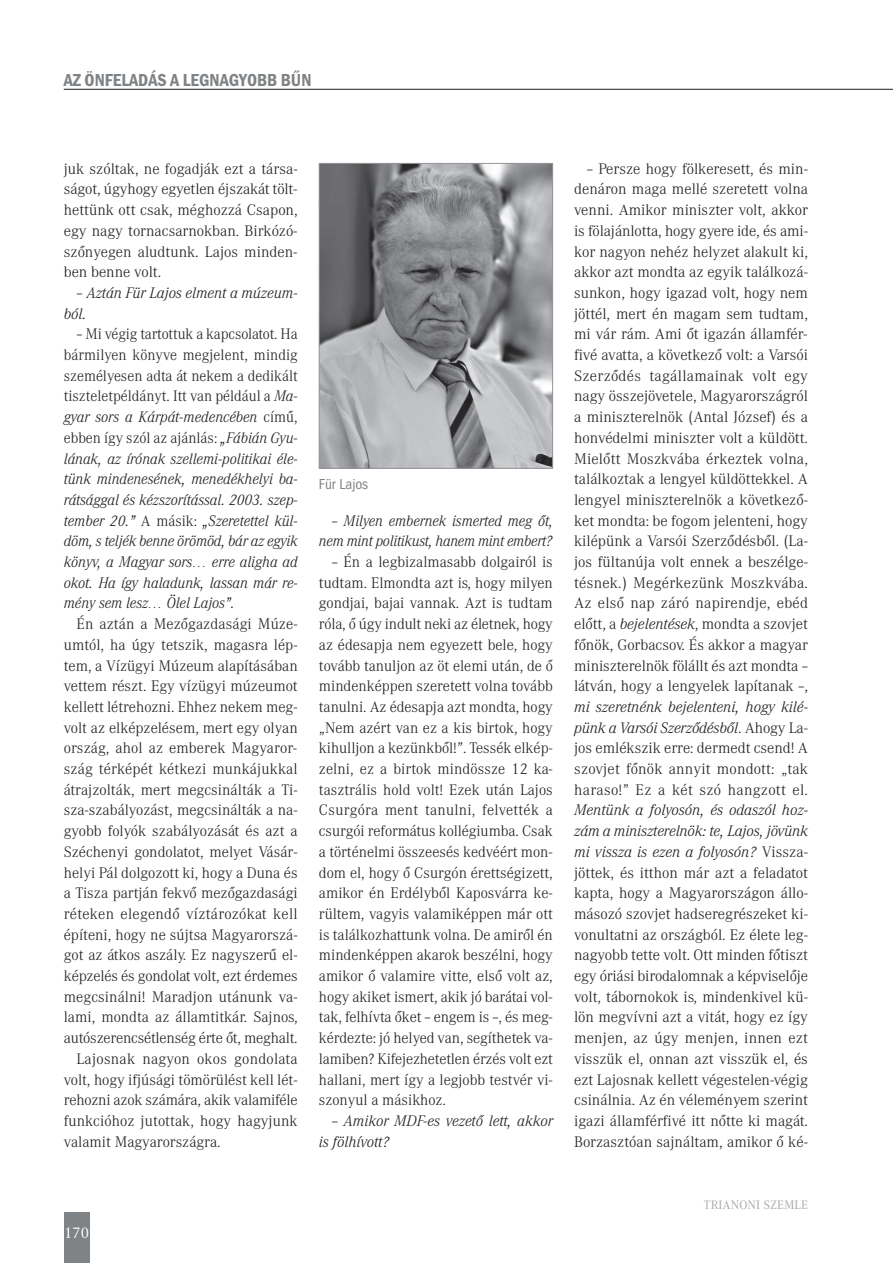
<style>
.page{position:relative;width:893px;height:1263px;background:#fff}
.page>*{position:absolute;margin:0;border:0;box-sizing:border-box;transform-origin:0 0}
.t1{font:600 condensed 18px "Franklin Gothic";color:#808385}
.t2{font:300 15px/20.7px "Corporate A";color:#201d1e;text-align:justify}
.t3{font:italic 300 15px/20.7px "Corporate A";color:#201d1e}
.t4{font:italic 300 15px/20.7px "Corporate A";color:#201d1e;text-align:right;scale:.96 1}
.t5{font:300 15px "Corporate A";letter-spacing:.02em;color:#201d1e}
.t6{font:condensed 15px "ITC Franklin Gothic Std";color:#808385}
.t7{font:15px "Corporate A";color:#fff}
.t8{font:12px "Corporate A";letter-spacing:.01em;color:#a7a9ac}
.s1{font-style:normal}
.s2{font-style:italic}
</style>
<div class="page">
<hr style="left:64px;top:89px;width:829px;height:1px;background:#201d1e">
<div style="left:64px;top:1212px;width:25px;height:51px;background:#808385"></div>
<img style="left:321px;top:165px;width:230px;height:302px">
<div style="left:319px;top:163px;width:234px;height:306px;border:1px solid #939698"></div>
<p class="t1" style="left:64px;top:69px;width:249px">AZ ÖNFELADÁS A LEGNAGYOBB BŰN</p>
<p class="t2" style="left:64px;top:159px;width:235px">juk szóltak, ne fogadják ezt a társa&shy;ságot, úgyhogy egyetlen éjszakát tölt&shy;hettünk ott csak, méghozzá Csapon, egy nagy tornacsarnokban. Birkózó&shy;szőnyegen aludtunk. Lajos minden&shy;ben benne volt.</p>
<p class="t3" style="left:64px;top:284px;width:235px;text-indent:13px"><span class="s1">–</span> Aztán Für Lajos elment a múzeum&shy;ból.</p>
<p class="t3" style="left:64px;top:325px;width:235px;text-align:justify;text-indent:13px"><span class="s1">– Mi végig tartottuk a kapcsolatot. Ha bármilyen könyve megjelent, mindig személyesen adta át nekem a dedikált tiszteletpéldányt. Itt van például a</span> Ma&shy;gyar sors a Kárpát-medencében <span class="s1">című, ebben így szól az ajánlás:</span> „Fábián Gyu&shy;lának, az írónak szellemi-politikai éle&shy;tünk mindenesének, menedékhelyi ba&shy;rátsággal és kézszorítással. 2003. szep&shy;tember 20.” <span class="s1">A másik:</span> „Szeretettel kül&shy;döm, s teljék benne örömöd, bár az egyik könyv, a Magyar sors… erre aligha ad okot. Ha így haladunk, lassan már re&shy;mény sem lesz… Ölel Lajos”.</p>
<p class="t2" style="left:77px;top:615px;width:223px">Én aztán a Mezőgazdasági Múze-</p>
<p class="t2" style="left:64px;top:636px;width:235px">umtól, ha úgy tetszik, magasra lép-</p>
<p class="t2" style="left:64px;top:656px;width:235px">tem, a Vízügyi Múzeum alapításában</p>
<p class="t2" style="left:64px;top:677px;width:235px">vettem részt. Egy vízügyi múzeumot</p>
<p class="t2" style="left:64px;top:698px;width:235px">kellett létrehozni. Ehhez nekem meg-</p>
<p class="t2" style="left:64px;top:718px;width:235px">volt az elképzelésem, mert egy olyan</p>
<p class="t2" style="left:64px;top:739px;width:235px">ország, ahol az emberek Magyaror-</p>
<p class="t2" style="left:64px;top:760px;width:235px">szág térképét kétkezi munkájukkal</p>
<p class="t2" style="left:64px;top:780px;width:235px">átrajzolták, mert megcsinálták a Ti-</p>
<p class="t2" style="left:64px;top:801px;width:235px">sza-szabályozást, megcsinálták a na-</p>
<p class="t2" style="left:64px;top:822px;width:235px">gyobb folyók szabályozását és azt a</p>
<p class="t2" style="left:64px;top:843px;width:235px">Széchenyi gondolatot, melyet Vásár-</p>
<p class="t2" style="left:64px;top:863px;width:235px">helyi Pál dolgozott ki, hogy a Duna és</p>
<p class="t2" style="left:64px;top:884px;width:235px">a Tisza partján fekvő mezőgazdasági</p>
<p class="t5" style="left:64px;top:908px;width:235px">réteken elegendő víztározókat kell</p>
<p class="t2" style="left:64px;top:925px;width:235px">építeni, hogy ne sújtsa Magyarorszá-</p>
<p class="t2" style="left:64px;top:946px;width:235px">got az átkos aszály. Ez nagyszerű el-</p>
<p class="t2" style="left:64px;top:967px;width:235px">képzelés és gondolat volt, ezt érdemes</p>
<p class="t2" style="left:64px;top:987px;width:235px">megcsinálni! Maradjon utánunk va-</p>
<p class="t2" style="left:64px;top:1008px;width:235px">lami, mondta az államtitkár. Sajnos,</p>
<p class="t2" style="left:64px;top:1029px;width:235px">autószerencsétlenség érte őt, meghalt.</p>
<p class="t5" style="left:77px;top:1053px;width:223px">Lajosnak nagyon okos gondolata</p>
<p class="t2" style="left:64px;top:1070px;width:235px">volt, hogy ifjúsági tömörülést kell lét-</p>
<p class="t2" style="left:64px;top:1091px;width:235px">rehozni azok számára, akik valamiféle</p>
<p class="t2" style="left:64px;top:1112px;width:235px">funkcióhoz jutottak, hogy hagyjunk</p>
<p class="t2" style="left:64px;top:1132px;width:158px">valamit Magyarországra.</p>
<p class="t7" style="left:64px;top:1225px;width:26px">170</p>
<p class="t6" style="left:319px;top:479px;width:51px">Für Lajos</p>
<p class="t4" style="left:319px;top:511px;width:245px"><span class="s1">–</span> Milyen embernek ismerted meg őt, nem mint politikust, hanem mint embert?</p>
<p class="t2" style="left:319px;top:553px;width:235px;text-indent:13px">– Én a legbizalmasabb dolgairól is tudtam. Elmondta azt is, hogy milyen gondjai, bajai vannak. Azt is tudtam róla, ő úgy indult neki az életnek, hogy az édesapja nem egyezett bele, hogy tovább tanuljon az öt elemi után, de ő mindenképpen szeretett volna tovább tanulni. Az édesapja azt mondta, hogy „Nem azért van ez a kis birtok, hogy kihulljon a kezünkből!”. Tessék elkép&shy;zelni, ez a birtok mindössze 12 ka&shy;tasztrális hold volt! Ezek után Lajos Csurgóra ment tanulni, felvették a csurgói református kollégiumba. Csak a történelmi összeesés kedvéért mon&shy;dom el, hogy ő Csurgón érettségizett, amikor én Erdélyből Kaposvárra ke&shy;rültem, vagyis valamiképpen már ott is találkozhattunk volna. De amiről én mindenképpen akarok beszélni, hogy amikor ő valamire vitte, első volt az, hogy akiket ismert, akik jó barátai vol&shy;tak, felhívta őket – engem is –, és meg&shy;kérdezte: jó helyed van, segíthetek va&shy;lamiben? Kifejezhetetlen érzés volt ezt hallani, mert így a legjobb testvér vi&shy;szonyul a másikhoz.</p>
<p class="t3" style="left:319px;top:1112px;width:235px;text-indent:13px"><span class="s1">–</span> Amikor MDF-es vezető lett, akkor is fölhívott?</p>
<p class="t2" style="left:574px;top:159px;width:235px;text-indent:13px">– Persze hogy fölkeresett, és min&shy;denáron maga mellé szeretett volna venni. Amikor miniszter volt, akkor is fölajánlotta, hogy gyere ide, és ami&shy;kor nagyon nehéz helyzet alakult ki, akkor azt mondta az egyik találkozá&shy;sunkon, hogy igazad volt, hogy nem jöttél, mert én magam sem tudtam, mi vár rám. Ami őt igazán államfér&shy;fivé avatta, a következő volt: a Varsói Szerződés tagállamainak volt egy nagy összejövetele, Magyarországról a miniszterelnök (Antal József) és a honvédelmi miniszter volt a küldött.<br>Mielőtt Moszkvába érkeztek volna, találkoztak a lengyel küldöttekkel. A lengyel miniszterelnök a következő&shy;ket mondta: be fogom jelenteni, hogy kilépünk a Varsói Szerződésből. (La&shy;jos fültanúja volt ennek a beszélge&shy;tésnek.) Megérkezünk Moszkvába.<br>Az első nap záró napirendje, ebéd előtt, a <span class="s2">bejelentések</span>, mondta a szovjet főnök, Gorbacsov. És akkor a magyar miniszterelnök fölállt és azt mondta – látván, hogy a lengyelek lapítanak –,</p>
<p class="t2" style="left:574px;top:698px;width:235px"><span class="s2">mi szeretnénk bejelenteni, hogy kilé&shy;pünk a Varsói Szerződésből</span>. Ahogy La&shy;jos emlékszik erre: dermedt csend! A szovjet főnök annyit mondott: „tak haraso!” Ez a két szó hangzott el.</p>
<p class="t2" style="left:574px;top:801px;width:235px"><span class="s2">Mentünk a folyosón, és odaszól hoz&shy;zám a miniszterelnök: te, Lajos, jövünk mi vissza is ezen a folyosón?</span> Vissza&shy;jöttek, és itthon már azt a feladatot kapta, hogy a Magyarországon állo&shy;másozó szovjet hadseregrészeket ki&shy;vonultatni az országból. Ez élete leg&shy;nagyobb tette volt. Ott minden főtiszt egy óriási birodalomnak a képviselője volt, tábornokok is, mindenkivel kü&shy;lön megvívni azt a vitát, hogy ez így menjen, az úgy menjen, innen ezt visszük el, onnan azt visszük el, és ezt Lajosnak kellett végestelen-végig csinálnia. Az én véleményem szerint igazi államférfivé itt nőtte ki magát.<br>Borzasztóan sajnáltam, amikor ő ké-</p>
<p class="t8" style="left:704px;top:1198px;width:105px">TRIANONI SZEMLE</p>
</div>
